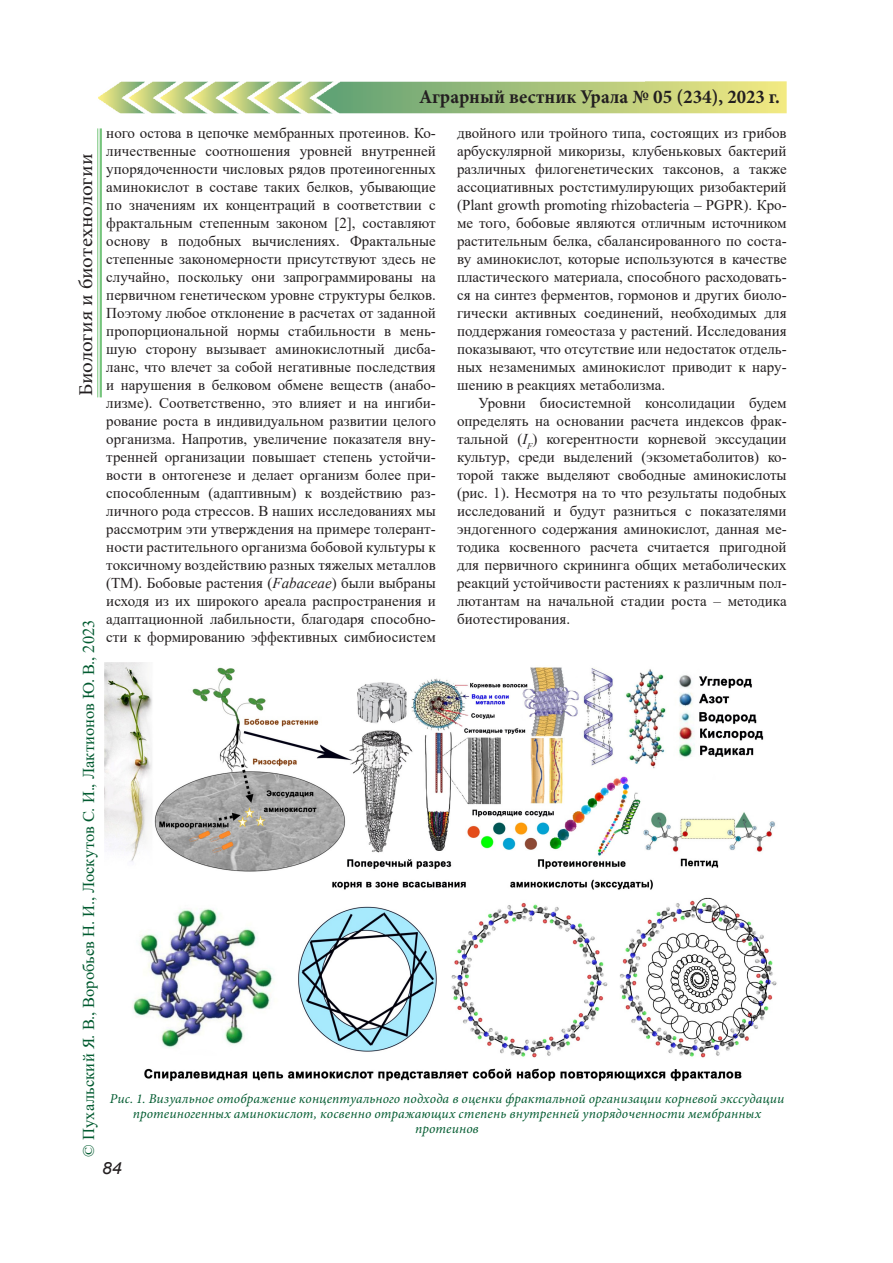
<style>
.page{position:relative;width:893px;height:1263px;background:#fff}
.page>*{position:absolute;margin:0;border:0;box-sizing:border-box;transform-origin:0 0}
.t1{font:700 19.5px "Minion Pro";color:#231f20;scale:.96 1}
.t2{font:19.5px "Minion Pro";letter-spacing:-.01em;color:#231f20;scale:1.08 1}
.t3{font:italic 16.8px "Arial";color:#231f20;scale:1.08 1}
.t4{font:16.5px "Times New Roman";letter-spacing:.005em;color:#025b30}
.t5{font:15px/18px "Times New Roman";color:#231f20;text-align:justify}
.t6{font:italic 13.5px/15px "Minion Pro";letter-spacing:.01em;color:#025b30;text-align:center}
.s1{font-style:italic}
</style>
<div class="page">
<hr style="left:100px;top:128px;width:2px;height:269px;background:#40ae49">
<hr style="left:97px;top:128px;width:1px;height:269px;background:#40ae49">
<img style="left:98px;top:81px;width:689px;height:32px">
<img style="left:105px;top:662px;width:672px;height:419px">
<h1 class="t2" style="left:73px;top:396px;width:226px;rotate:-90deg">Биология и биотехнологии</h1>
<p class="t4" style="left:77px;top:1157px;width:538px;rotate:-90deg">© Пухальский Я. В., Воробьев Н. И., Лоскутов С. И., Лактионов Ю. В., 2023</p>
<h1 class="t1" style="left:419px;top:83px;width:377px">Аграрный вестник Урала № 05 (234), 2023 г.</h1>
<p class="t5" style="left:106px;top:123px;width:331px">ного остова в цепочке мембранных протеинов. Ко&shy;личественные соотношения уровней внутренней упорядоченности числовых рядов протеиногенных аминокислот в составе таких белков, убывающие по значениям их концентраций в соответствии с фрактальным степенным законом [2], составляют основу в подобных вычислениях. Фрактальные степенные закономерности присутствуют здесь не случайно, поскольку они запрограммированы на первичном генетическом уровне структуры белков.<br>Поэтому любое отклонение в расчетах от заданной пропорциональной нормы стабильности в мень&shy;шую сторону вызывает аминокислотный дисба&shy;ланс, что влечет за собой негативные последствия и нарушения в белковом обмене веществ (анабо&shy;лизме). Соответственно, это влияет и на ингиби&shy;рование роста в индивидуальном развитии целого организма. Напротив, увеличение показателя вну&shy;тренней организации повышает степень устойчи&shy;вости в онтогенезе и делает организм более при&shy;способленным (адаптивным) к воздействию раз&shy;личного рода стрессов. В наших исследованиях мы рассмотрим эти утверждения на примере толерант&shy;ности растительного организма бобовой культуры к токсичному воздействию разных тяжелых металлов (ТМ). Бобовые растения (<span class="s1">Fabaceae</span>) были выбраны исходя из их широкого ареала распространения и адаптационной лабильности, благодаря способно&shy;сти к формированию эффективных симбиосистем</p>
<p class="t5" style="left:457px;top:123px;width:331px">двойного или тройного типа, состоящих из грибов арбускулярной микоризы, клубеньковых бактерий различных филогенетических таксонов, а также ассоциативных ростстимулирующих ризобактерий (Plant growth promoting rhizobacteria ‒ PGPR). Кро&shy;ме того, бобовые являются отличным источником растительным белка, сбалансированного по соста&shy;ву аминокислот, которые используются в качестве пластического материала, способного расходовать&shy;ся на синтез ферментов, гормонов и других биоло&shy;гически активных соединений, необходимых для поддержания гомеостаза у растений. Исследования показывают, что отсутствие или недостаток отдель&shy;ных незаменимых аминокислот приводит к нару&shy;шению в реакциях метаболизма.</p>
<p class="t5" style="left:457px;top:393px;width:331px;text-indent:21px">Уровни биосистемной консолидации будем определять на основании расчета индексов фрак&shy;тальной (<span class="s1">I</span><sub>F</sub>) когерентности корневой экссудации культур, среди выделений (экзометаболитов) ко&shy;торой также выделяют свободные аминокислоты (рис. 1). Несмотря на то что результаты подобных исследований и будут разниться с показателями эндогенного содержания аминокислот, данная ме&shy;тодика косвенного расчета считается пригодной для первичного скрининга общих метаболических реакций устойчивости растениях к различным пол&shy;лютантам на начальной стадии роста – методика биотестирования.</p>
<p class="t6" style="left:110px;top:1091px;width:676px">Рис. 1. Визуальное отображение концептуального подхода в оценки фрактальной организации корневой экссудации протеиногенных аминокислот, косвенно отражающих степень внутренней упорядоченности мембранных протеинов</p>
<p class="t3" style="left:102px;top:1157px;width:20px">84</p>
</div>
